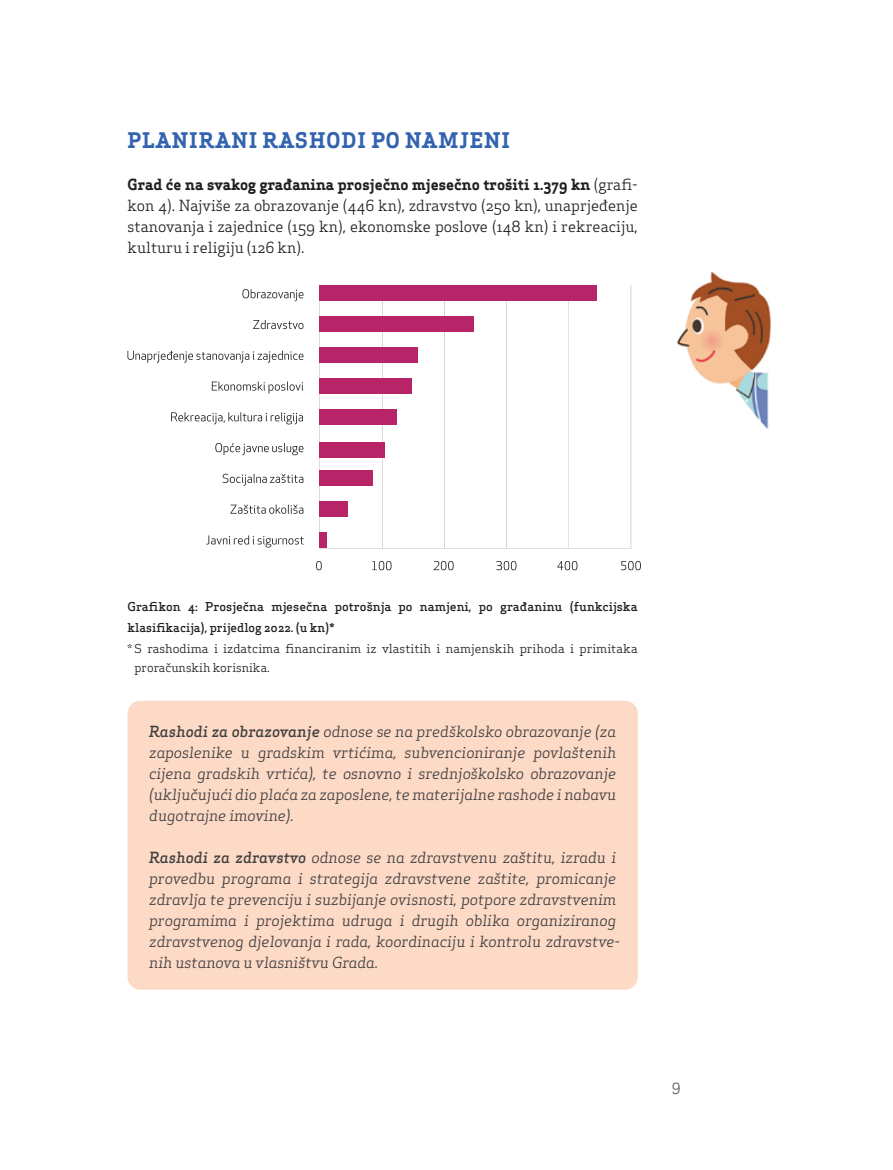
<style>
.page{position:relative;width:893px;height:1170px;background:#fff}
.page>*{position:absolute;margin:0;border:0;box-sizing:border-box;transform-origin:0 0}
.t1{font:700 21px "Apex Serif";letter-spacing:.05em;color:#3363af}
.t2{font:italic 15px/21px "Apex Serif";color:#414042;text-align:justify}
.t3{font:15px/21px "Apex Serif";color:#231f20;text-align:justify}
.t4{font:15px "Apex Serif";color:#58595b}
.t5{font:500 12px/21px "Apex Serif";color:#231f20}
.t6{font:12px/19.5px "Apex Serif";color:#231f20}
.s1{font-weight:700}
.s2{font-weight:500}
</style>
<div class="page">
<div style="left:128px;top:700px;width:510px;height:289px;background:#fddac5;border-radius:13px"></div>
<img style="left:676px;top:271px;width:95px;height:158px">
<hr style="left:319px;top:285px;width:1px;height:263px;background:#231f20">
<hr style="left:382px;top:285px;width:1px;height:263px;background:#231f20">
<hr style="left:506px;top:285px;width:1px;height:263px;background:#231f20">
<hr style="left:320px;top:548px;width:311px;height:1px;background:#231f20">
<hr style="left:444px;top:285px;width:1px;height:263px;background:#231f20">
<hr style="left:631px;top:285px;width:1px;height:263px;background:#231f20">
<hr style="left:569px;top:285px;width:1px;height:263px;background:#231f20">
<svg style="left:230px;top:504px;width:73px;height:9px"></svg>
<svg style="left:223px;top:473px;width:80px;height:13px"></svg>
<svg style="left:127px;top:351px;width:176px;height:12px"></svg>
<svg style="left:242px;top:289px;width:61px;height:12px"></svg>
<svg style="left:206px;top:535px;width:98px;height:12px"></svg>
<svg style="left:253px;top:320px;width:50px;height:9px"></svg>
<svg style="left:316px;top:561px;width:6px;height:9px"></svg>
<svg style="left:372px;top:561px;width:19px;height:9px"></svg>
<svg style="left:433px;top:561px;width:21px;height:9px"></svg>
<svg style="left:496px;top:561px;width:20px;height:9px"></svg>
<svg style="left:621px;top:561px;width:20px;height:9px"></svg>
<svg style="left:557px;top:561px;width:20px;height:9px"></svg>
<div style="left:319px;top:285px;width:278px;height:16px;background:#b72467"></div>
<div style="left:319px;top:316px;width:155px;height:15px;background:#b72467"></div>
<div style="left:319px;top:347px;width:99px;height:15px;background:#b72467"></div>
<div style="left:319px;top:377px;width:92px;height:16px;background:#b72467"></div>
<div style="left:319px;top:408px;width:77px;height:16px;background:#b72467"></div>
<div style="left:319px;top:442px;width:66px;height:15px;background:#b72467"></div>
<div style="left:319px;top:470px;width:53px;height:16px;background:#b72467"></div>
<div style="left:319px;top:501px;width:29px;height:16px;background:#b72467"></div>
<div style="left:319px;top:532px;width:8px;height:16px;background:#b72467"></div>
<svg style="left:215px;top:443px;width:88px;height:12px"></svg>
<svg style="left:171px;top:412px;width:132px;height:12px"></svg>
<svg style="left:212px;top:381px;width:91px;height:12px"></svg>
<h1 class="t1" style="left:128px;top:127px;width:384px">PLANIRANI RASHODI PO NAMJENI</h1>
<p class="t3" style="left:128px;top:174px;width:512px"><span class="s1">Grad će na svakog građanina prosječno mjesečno trošiti 1.379 kn</span> (grafi&shy;kon 4). Najviše za obrazovanje (446 kn), zdravstvo (250 kn), unaprjeđenje stanovanja i zajednice (159 kn), ekonomske poslove (148 kn) i rekreaciju, kulturu i religiju (126 kn).</p>
<p class="t5" style="left:128px;top:595px;width:512px">Grafikon 4: Prosječna mjesečna potrošnja po namjeni, po građaninu (funkcijska klasifikacija), prijedlog 2022. (u kn)*</p>
<p class="t6" style="left:135px;top:638px;width:505px;text-indent:-7px">* S rashodima i izdatcima financiranim iz vlastitih i namjenskih prihoda i primitaka proračunskih korisnika.</p>
<p class="t2" style="left:149px;top:720px;width:469px"><span class="s2">Rashodi za obrazovanje</span> odnose se na predškolsko obrazovanje (za zaposlenike u gradskim vrtićima, subvencioniranje povlaštenih cijena gradskih vrtića), te osnovno i srednjoškolsko obrazovanje (uključujući dio plaća za zaposlene, te materijalne rashode i nabavu dugotrajne imovine).</p>
<p class="t2" style="left:149px;top:846px;width:473px;text-align:left"><span class="s2">Rashodi za zdravstvo</span> odnose se na zdravstvenu zaštitu, izradu i provedbu programa i strategija zdravstvene zaštite, promicanje zdravlja te prevenciju i suzbijanje ovisnosti, potpore zdravstvenim programima i projektima udruga i drugih oblika organiziranog zdravstvenog djelovanja i rada, koordinaciju i kontrolu zdravstve&shy;nih ustanova u vlasništvu Grada.</p>
<p class="t4" style="left:672px;top:1078px;width:10px">9</p>
</div>
